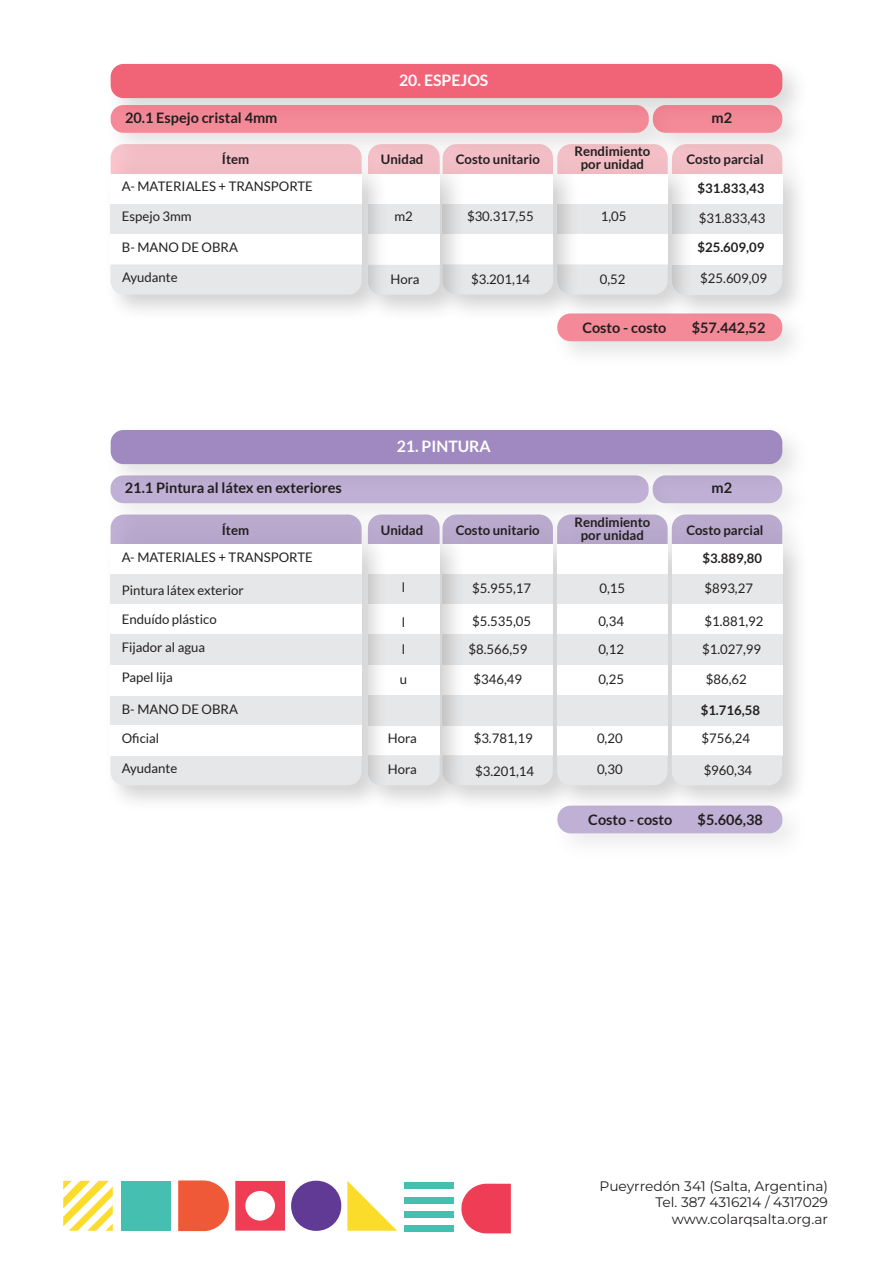
<style>
.page{position:relative;width:893px;height:1263px;background:#fff}
.page>*{position:absolute;margin:0;border:0;box-sizing:border-box;transform-origin:0 0}
.t1{font:700 15.75px "Lato";color:#fff}
.t2{font:700 14.55px "Lato";color:#221f1f}
.t3{font:13.8px/16.5px "Montserrat";color:#221f1f;text-align:right}
.t4{font:13.2px/28.2px "Lato";color:#221f1f}
.t5{font:700 13.2px/13.2px "Lato";color:#221f1f;text-align:center}
</style>
<div class="page">
<img style="left:701px;top:166px;width:97px;height:135px">
<div style="left:672px;top:174px;width:110px;height:30px;background:#fff"></div>
<div style="left:672px;top:204px;width:110px;height:30px;background:#e6e7e8"></div>
<div style="left:672px;top:234px;width:110px;height:30px;background:#fff"></div>
<div style="left:557px;top:204px;width:111px;height:30px;background:#e6e7e8"></div>
<div style="left:443px;top:204px;width:110px;height:30px;background:#e6e7e8"></div>
<img style="left:395px;top:174px;width:78px;height:137px">
<div style="left:395px;top:166px;width:387px;height:8px;background:#f0bbc2"></div>
<div style="left:368px;top:174px;width:72px;height:30px;background:#fff"></div>
<div style="left:368px;top:204px;width:72px;height:30px;background:#e6e7e8"></div>
<div style="left:368px;top:234px;width:72px;height:30px;background:#fff"></div>
<svg style="left:395px;top:264px;width:387px;height:31px;background:#e3e4e5"></svg>
<img style="left:110px;top:166px;width:285px;height:145px">
<div style="left:111px;top:166px;width:251px;height:8px;background:#f0bbc2"></div>
<div style="left:111px;top:174px;width:251px;height:30px;background:#fff"></div>
<div style="left:111px;top:204px;width:251px;height:30px;background:#e6e7e8"></div>
<div style="left:111px;top:234px;width:251px;height:30px;background:#fff"></div>
<div style="left:111px;top:264px;width:251px;height:31px;background:#e6e7e8"></div>
<img style="left:110px;top:63px;width:687px;height:30px">
<div style="left:111px;top:64px;width:671px;height:34px;background:#f16376;border-radius:13px"></div>
<img style="left:110px;top:93px;width:531px;height:73px">
<div style="left:111px;top:105px;width:538px;height:28px;background:#f38996;border-radius:13px"></div>
<div style="left:557px;top:313px;width:225px;height:28px;background:#f48a98;border-radius:13px"></div>
<img style="left:641px;top:93px;width:156px;height:73px">
<div style="left:653px;top:105px;width:129px;height:28px;background:#f28896;border-radius:13px"></div>
<div style="left:442px;top:575px;width:111px;height:30px;background:#e6e7e8"></div>
<div style="left:442px;top:635px;width:111px;height:30px;background:#e6e7e8"></div>
<div style="left:442px;top:695px;width:111px;height:30px;background:#e6e7e8"></div>
<img style="left:545px;top:545px;width:115px;height:248px">
<div style="left:557px;top:545px;width:111px;height:30px;background:#fff"></div>
<div style="left:557px;top:575px;width:111px;height:30px;background:#e6e7e8"></div>
<div style="left:557px;top:605px;width:111px;height:30px;background:#fff"></div>
<div style="left:557px;top:665px;width:111px;height:30px;background:#fff"></div>
<div style="left:557px;top:725px;width:111px;height:30px;background:#fff"></div>
<div style="left:557px;top:635px;width:111px;height:30px;background:#e6e7e8"></div>
<div style="left:557px;top:695px;width:111px;height:30px;background:#e6e7e8"></div>
<img style="left:660px;top:536px;width:139px;height:257px">
<div style="left:672px;top:545px;width:110px;height:30px;background:#fff"></div>
<div style="left:672px;top:575px;width:110px;height:30px;background:#e6e7e8"></div>
<div style="left:672px;top:605px;width:110px;height:30px;background:#fff"></div>
<div style="left:672px;top:665px;width:110px;height:30px;background:#fff"></div>
<div style="left:672px;top:725px;width:110px;height:30px;background:#fff"></div>
<div style="left:672px;top:635px;width:110px;height:30px;background:#e6e7e8"></div>
<div style="left:672px;top:695px;width:110px;height:30px;background:#e6e7e8"></div>
<img style="left:395px;top:545px;width:78px;height:262px">
<svg style="left:395px;top:536px;width:387px;height:9px;background:#bfb1d1"></svg>
<div style="left:368px;top:545px;width:72px;height:30px;background:#fff"></div>
<div style="left:368px;top:575px;width:72px;height:30px;background:#e6e7e8"></div>
<div style="left:368px;top:605px;width:72px;height:30px;background:#fff"></div>
<div style="left:368px;top:665px;width:72px;height:30px;background:#fff"></div>
<div style="left:368px;top:725px;width:72px;height:30px;background:#fff"></div>
<svg style="left:395px;top:755px;width:387px;height:30px;background:#e4e5e6"></svg>
<div style="left:368px;top:635px;width:72px;height:30px;background:#e6e7e8"></div>
<div style="left:368px;top:695px;width:72px;height:30px;background:#e6e7e8"></div>
<img style="left:110px;top:536px;width:285px;height:266px">
<svg style="left:111px;top:536px;width:251px;height:9px;background:#bdb0d0"></svg>
<div style="left:111px;top:545px;width:251px;height:30px;background:#fff"></div>
<div style="left:111px;top:575px;width:251px;height:30px;background:#e6e7e8"></div>
<div style="left:111px;top:605px;width:251px;height:30px;background:#fff"></div>
<div style="left:111px;top:755px;width:251px;height:30px;background:#e6e7e8"></div>
<div style="left:111px;top:635px;width:251px;height:30px;background:#e6e7e8"></div>
<div style="left:111px;top:695px;width:251px;height:30px;background:#e6e7e8"></div>
<div style="left:111px;top:665px;width:251px;height:30px;background:#fff"></div>
<div style="left:111px;top:725px;width:251px;height:30px;background:#fff"></div>
<img style="left:110px;top:497px;width:531px;height:39px">
<div style="left:111px;top:475px;width:538px;height:28px;background:#c0b0d5;border-radius:13px"></div>
<div style="left:557px;top:805px;width:225px;height:28px;background:#c0b0d5;border-radius:13px"></div>
<img style="left:641px;top:497px;width:149px;height:39px">
<div style="left:653px;top:475px;width:129px;height:28px;background:#c0b0d5;border-radius:13px"></div>
<img style="left:110px;top:430px;width:685px;height:67px">
<div style="left:111px;top:430px;width:671px;height:34px;background:#a088c0;border-radius:13px"></div>
<div style="left:404px;top:1182px;width:50px;height:7px;background:#45bfb0"></div>
<div style="left:404px;top:1197px;width:50px;height:6px;background:#45bfb0"></div>
<div style="left:404px;top:1211px;width:50px;height:7px;background:#45bfb0"></div>
<div style="left:404px;top:1225px;width:50px;height:7px;background:#45bfb0"></div>
<svg style="left:461px;top:1184px;width:50px;height:49px;background:#ef5367"></svg>
<svg style="left:178px;top:1180px;width:107px;height:51px"></svg>
<div style="left:121px;top:1181px;width:50px;height:49px;background:#45bfb0"></div>
<svg style="left:347px;top:1181px;width:50px;height:50px"></svg>
<div style="left:291px;top:1181px;width:50px;height:50px;background:#613a96;border-radius:25px"></div>
<svg style="left:63px;top:1181px;width:50px;height:50px"></svg>
<p class="t1" style="left:399px;top:71px;width:91px">20. ESPEJOS</p>
<p class="t2" style="left:125px;top:110px;width:154px">20.1 Espejo cristal 4mm</p>
<p class="t2" style="left:712px;top:110px;width:22px">m2</p>
<p class="t5" style="left:222px;top:153px;width:29px">Ítem</p>
<p class="t4" style="left:122px;top:173px;width:193px">A- MATERIALES + TRANSPORTE</p>
<p class="t4" style="left:122px;top:202px;width:71px">Espejo 3mm</p>
<p class="t4" style="left:394px;top:202px;width:20px">m2</p>
<p class="t5" style="left:381px;top:153px;width:44px">Unidad</p>
<p class="t5" style="left:456px;top:153px;width:86px">Costo unitario</p>
<p class="t5" style="left:574px;top:145px;width:77px">Rendimiento por unidad</p>
<p class="t5" style="left:686px;top:153px;width:79px">Costo parcial</p>
<p class="t5" style="left:697px;top:181px;width:68px">$31.833,43</p>
<p class="t4" style="left:467px;top:203px;width:68px">$30.317,55</p>
<p class="t4" style="left:601px;top:203px;width:27px">1,05</p>
<p class="t4" style="left:699px;top:204px;width:68px">$31.833,43</p>
<p class="t4" style="left:122px;top:234px;width:118px">B- MANO DE OBRA</p>
<p class="t4" style="left:122px;top:264px;width:57px">Ayudante</p>
<p class="t4" style="left:391px;top:265px;width:30px">Hora</p>
<p class="t4" style="left:471px;top:265px;width:61px">$3.201,14</p>
<p class="t1" style="left:397px;top:437px;width:96px">21. PINTURA</p>
<p class="t5" style="left:697px;top:241px;width:68px">$25.609,09</p>
<p class="t4" style="left:700px;top:265px;width:68px">$25.609,09</p>
<p class="t4" style="left:600px;top:266px;width:27px">0,52</p>
<p class="t2" style="left:582px;top:320px;width:86px">Costo - costo</p>
<p class="t2" style="left:692px;top:320px;width:75px">$57.442,52</p>
<p class="t2" style="left:125px;top:480px;width:218px">21.1 Pintura al látex en exteriores</p>
<p class="t2" style="left:711px;top:480px;width:22px">m2</p>
<p class="t5" style="left:222px;top:523px;width:29px">Ítem</p>
<p class="t4" style="left:122px;top:543px;width:193px">A- MATERIALES + TRANSPORTE</p>
<p class="t4" style="left:122px;top:576px;width:124px">Pintura látex exterior</p>
<p class="t4" style="left:402px;top:573px;width:5px">l</p>
<p class="t4" style="left:402px;top:609px;width:5px">l</p>
<p class="t5" style="left:381px;top:523px;width:44px">Unidad</p>
<p class="t5" style="left:456px;top:523px;width:86px">Costo unitario</p>
<p class="t5" style="left:574px;top:515px;width:77px">Rendimiento por unidad</p>
<p class="t5" style="left:686px;top:523px;width:79px">Costo parcial</p>
<p class="t5" style="left:703px;top:552px;width:61px">$3.889,80</p>
<p class="t4" style="left:704px;top:575px;width:50px">$893,27</p>
<p class="t4" style="left:702px;top:608px;width:63px">$1.881,92 $1.027,99</p>
<p class="t4" style="left:472px;top:575px;width:61px">$5.955,17</p>
<p class="t4" style="left:472px;top:608px;width:61px">$5.535,05</p>
<p class="t4" style="left:599px;top:575px;width:27px">0,15</p>
<p class="t4" style="left:598px;top:608px;width:27px">0,34</p>
<p class="t4" style="left:122px;top:605px;width:96px">Enduído plástico<br>Fijador al agua</p>
<p class="t4" style="left:402px;top:636px;width:5px">l</p>
<p class="t4" style="left:468px;top:635px;width:61px">$8.566,59</p>
<p class="t4" style="left:598px;top:636px;width:27px">0,12</p>
<p class="t4" style="left:122px;top:663px;width:53px">Papel lija</p>
<p class="t4" style="left:400px;top:665px;width:9px">u</p>
<p class="t4" style="left:474px;top:665px;width:50px">$346,49</p>
<p class="t4" style="left:598px;top:665px;width:27px">0,25</p>
<p class="t4" style="left:706px;top:665px;width:42px">$86,62</p>
<p class="t4" style="left:122px;top:695px;width:118px;line-height:29px">B- MANO DE OBRA<br>Oficial</p>
<p class="t4" style="left:122px;top:754px;width:57px">Ayudante</p>
<p class="t5" style="left:701px;top:704px;width:61px">$1.716,58</p>
<p class="t4" style="left:701px;top:725px;width:50px">$756,24</p>
<p class="t4" style="left:704px;top:756px;width:50px">$960,34</p>
<p class="t4" style="left:474px;top:724px;width:61px">$3.781,19</p>
<p class="t4" style="left:475px;top:757px;width:61px">$3.201,14</p>
<p class="t4" style="left:388px;top:724px;width:30px">Hora</p>
<p class="t4" style="left:388px;top:756px;width:30px">Hora</p>
<p class="t4" style="left:597px;top:725px;width:27px">0,20</p>
<p class="t4" style="left:597px;top:755px;width:27px">0,30</p>
<p class="t2" style="left:588px;top:812px;width:86px">Costo - costo</p>
<p class="t2" style="left:698px;top:812px;width:67px">$5.606,38</p>
<p class="t3" style="left:599px;top:1178px;width:230px">Pueyrredón 341 (Salta, Argentina)<br>Tel. 387 4316214 / 4317029 www.colarqsalta.org.ar</p>
</div>
